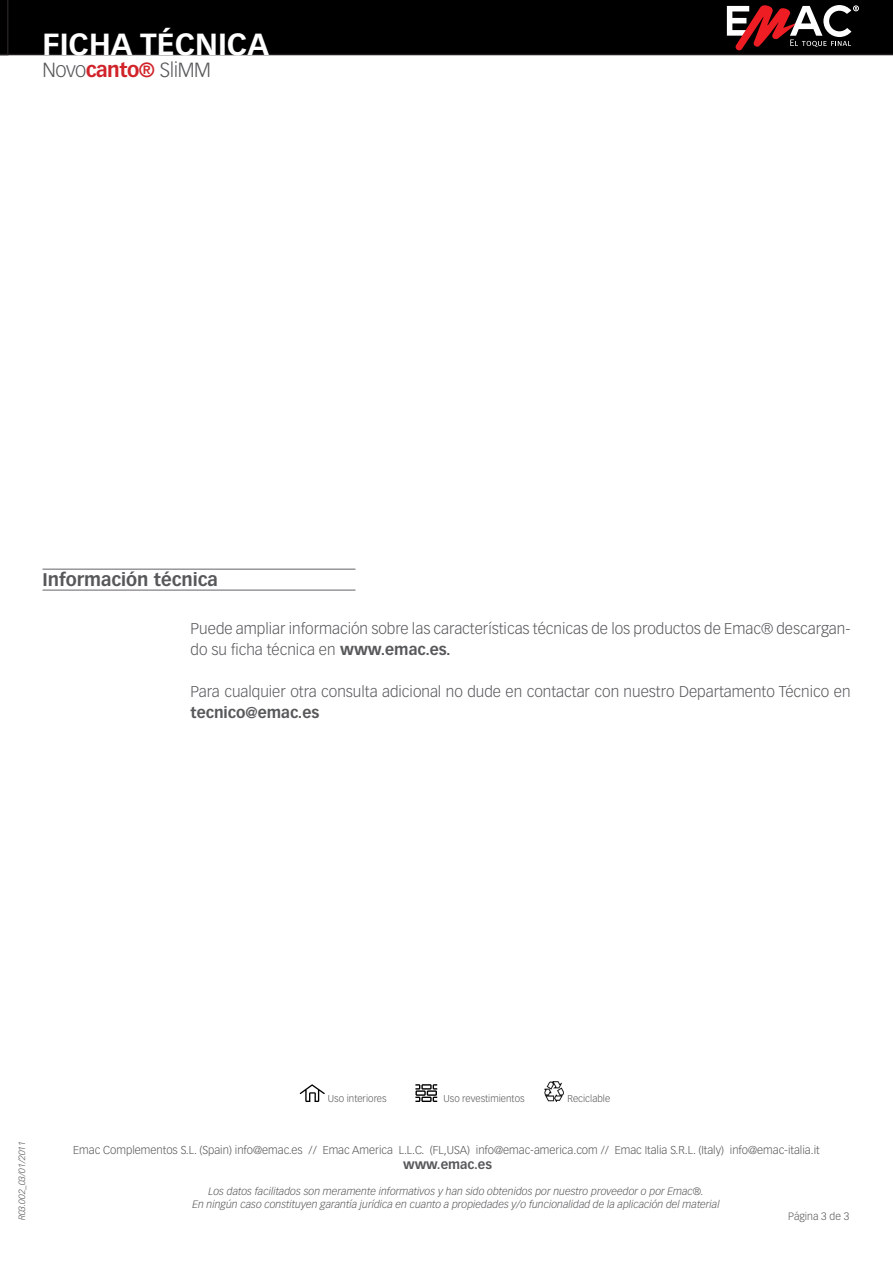
<style>
.page{position:relative;width:893px;height:1263px;background:#fff}
.page>*{position:absolute;margin:0;border:0;box-sizing:border-box;transform-origin:0 0}
.t1{font:700 30px "Vectora LT Std";color:#fff}
.t2{font:300 20.1px "Vectora LT Std";letter-spacing:-.025em;color:#57585a}
.t3{font:700 18px "Vectora LT Std";color:#57585a}
.t4{font:300 15.3px/21px "Vectora LT Std";color:#57585a}
.t5{font:700 15.3px "Vectora LT Std";color:#57585a}
.t6{font:700 12.75px "Vectora LT Std";color:#57585a}
.t7{font:300 11.25px "Vectora LT Std";color:#57585a}
.t8{font:italic 300 10.5px/12.6px "Vectora LT Std";color:#57585a;text-align:center}
.t9{font:300 10.5px "Vectora LT Std";color:#57585a}
.t10{font:300 9.75px "Vectora LT Std";color:#57585a}
.t11{font:italic 300 9px "Vectora LT Std";color:#57585a}
.s1{font-weight:700;color:#d1232a}
.s2{font-weight:700}
</style>
<div class="page">
<div style="left:9px;top:0;width:884px;height:55px;background:#000"></div>
<svg style="left:727px;top:5px;width:132px;height:45px"></svg>
<hr style="left:43px;top:569px;width:312px;height:1px;background:#636366">
<hr style="left:43px;top:590px;width:312px;height:1px;background:#636366">
<svg style="left:0;top:0;width:9px;height:55px"></svg>
<svg style="left:299px;top:1084px;width:26px;height:18px"></svg>
<svg style="left:415px;top:1084px;width:22px;height:18px"></svg>
<img style="left:544px;top:1082px;width:20px;height:20px">
<h1 class="t1" style="left:43px;top:26px;width:228px">FICHA TÉCNICA</h1>
<p class="t2" style="left:43px;top:58px;width:170px">Novo<span class="s1">canto®</span> SliMM</p>
<p class="t3" style="left:43px;top:569px;width:177px">Información técnica</p>
<p class="t4" style="left:190px;top:618px;width:661px">Puede ampliar información sobre las características técnicas de los productos de Emac® descargan&shy;do su ficha técnica en <span class="s2">www.emac.es.</span></p>
<p class="t4" style="left:190px;top:681px;width:661px">Para cualquier otra consulta adicional no dude en contactar con nuestro Departamento Técnico en</p>
<p class="t5" style="left:190px;top:703px;width:130px">tecnico@emac.es</p>
<p class="t11" style="left:17px;top:1220px;width:81px;rotate:-90deg">R03.002_03/01/2011</p>
<p class="t10" style="left:328px;top:1093px;width:60px">Uso interiores</p>
<p class="t10" style="left:443px;top:1093px;width:83px">Uso revestimientos</p>
<p class="t10" style="left:567px;top:1093px;width:44px">Reciclable</p>
<p class="t7" style="left:73px;top:1144px;width:748px">Emac Complementos S.L. (Spain) info@emac.es // Emac America L.L.C. (FL,USA) info@emac-america.com // Emac Italia S.R.L. (Italy) info@emac-italia.it</p>
<p class="t6" style="left:403px;top:1157px;width:90px">www.emac.es</p>
<p class="t8" style="left:192px;top:1185px;width:529px">Los datos facilitados son meramente informativos y han sido obtenidos por nuestro proveedor o por Emac®.<br>En ningún caso constituyen garantía jurídica en cuanto a propiedades y/o funcionalidad de la aplicación del material</p>
<p class="t9" style="left:788px;top:1210px;width:62px">Página 3 de 3</p>
</div>
